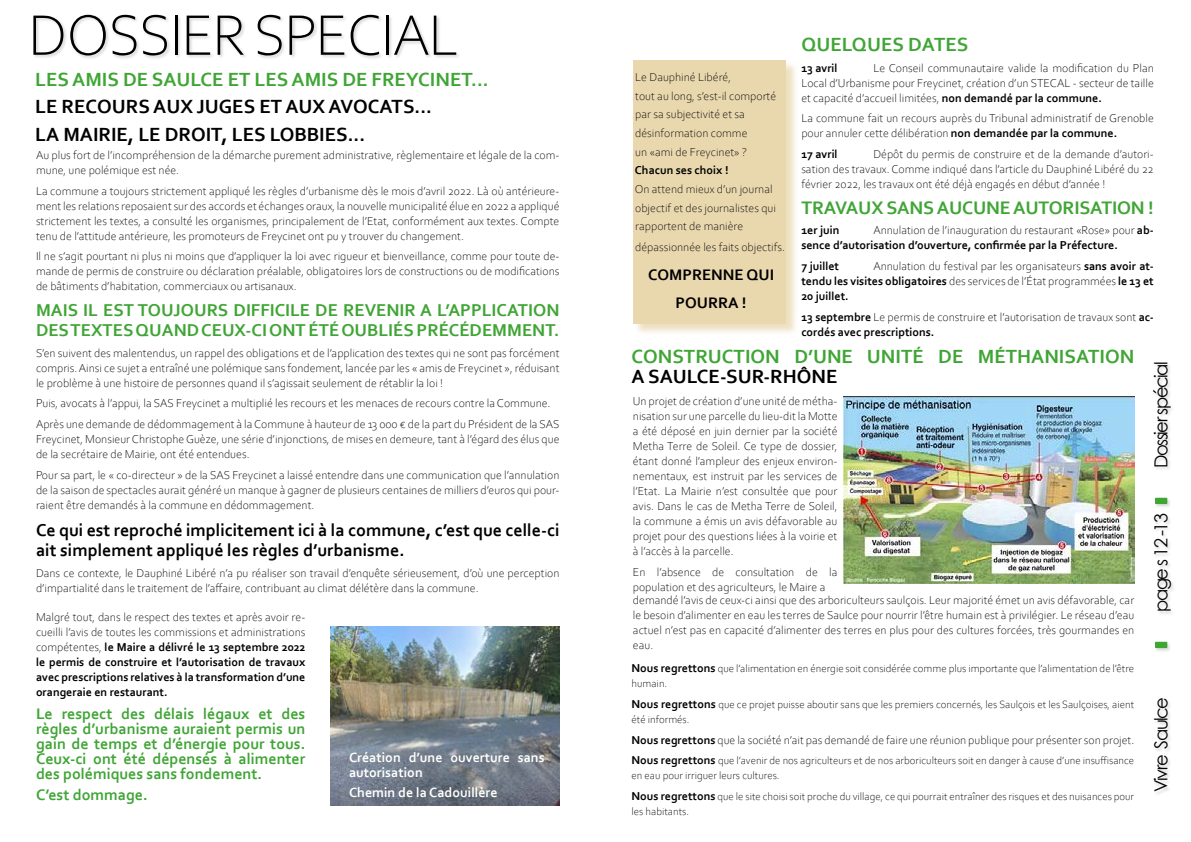
<style>
.page{position:relative;width:1191px;height:842px;background:#fff}
.page>*{position:absolute;margin:0;border:0;box-sizing:border-box;transform-origin:0 0}
.t1{font:300 60px "Corbel";letter-spacing:-.02em;color:#000}
.t2{font:700 20px "Corbel";color:#3fa535}
.t3{font:700 20px/27.7px "Corbel";color:#000}
.t4{font:700 19px "Corbel";letter-spacing:-.01em;color:#3fa535}
.t5{font:700 18px/20px "Corbel";color:#000}
.t6{font:700 18px/20px "Corbel";color:#3fa535}
.t7{font:18px "Century Gothic";letter-spacing:-.08em;color:#000}
.t8{font:700 16px/15px "Corbel";color:#3fa535;text-align:justify}
.t9{font:700 16px/28.7px "Corbel";color:#000;text-align:center}
.t10{font:700 14px/15px "Corbel";color:#fff}
.t11{font:300 12px/15px "Corbel";color:#000}
.t12{font:700 12px/15px "Corbel";color:#000}
.t13{font:300 11px/15px "Corbel";color:#000}
.s1{font-weight:300}
.s2{font-weight:700}
.s3{font-weight:700;font-size:12px}
</style>
<div class="page">
<div style="left:634px;top:62px;width:164px;height:274px;background:#e9d7ae;opacity:.75"></div>
<div style="left:633px;top:60px;width:153px;height:263px;background:#e9d7ae"></div>
<div style="left:34px;top:15px;width:427px;height:45px;background:#000;opacity:.16"></div>
<div style="left:1153px;top:362px;width:22px;height:434px;background:#000;opacity:.16"></div>
<div style="left:1155px;top:642px;width:12px;height:6px;background:#3fa535"></div>
<div style="left:1155px;top:498px;width:12px;height:6px;background:#3fa535"></div>
<img style="left:330px;top:627px;width:229px;height:178px">
<img style="left:843px;top:397px;width:291px;height:187px">
<h1 class="t1" style="left:28px;top:-4px;width:432px">DOSSIER SPECIAL</h1>
<h2 class="t2" style="left:35px;top:67px;width:455px">LES AMIS DE SAULCE ET LES AMIS DE FREYCINET...</h2>
<h2 class="t3" style="left:35px;top:92px;width:398px">LE RECOURS AUX JUGES ET AUX AVOCATS...<br>LA MAIRIE, LE DROIT, LES LOBBIES...</h2>
<p class="t11" style="left:36px;top:147px;width:525px">Au plus fort de l’incompréhension de la démarche purement administrative, règlementaire et légale de la com&shy;mune, une polémique est née.</p>
<p class="t11" style="left:36px;top:183px;width:525px;text-align:justify">La commune a toujours strictement appliqué les règles d’urbanisme dès le mois d’avril 2022. Là où antérieure&shy;ment les relations reposaient sur des accords et échanges oraux, la nouvelle municipalité élue en 2022 a appliqué strictement les textes, a consulté les organismes, principalement de l’Etat, conformément aux textes. Compte tenu de l’attitude antérieure, les promoteurs de Freycinet ont pu y trouver du changement.</p>
<p class="t11" style="left:36px;top:248px;width:525px;text-align:justify">Il ne s’agit pourtant ni plus ni moins que d’appliquer la loi avec rigueur et bienveillance, comme pour toute de&shy;mande de permis de construire ou déclaration préalable, obligatoires lors de constructions ou de modifications de bâtiments d’habitation, commerciaux ou artisanaux.</p>
<h3 class="t6" style="left:36px;top:299px;width:525px">MAIS IL EST TOUJOURS DIFFICILE DE REVENIR A L’APPLICATION<br>DES TEXTES QUAND CEUX-CI ONT ÉTÉ OUBLIÉS PRÉCÉDEMMENT.</h3>
<p class="t11" style="left:36px;top:345px;width:525px;text-align:justify">S’en suivent des malentendus, un rappel des obligations et de l’application des textes qui ne sont pas forcément compris. Ainsi ce sujet a entraîné une polémique sans fondement, lancée par les « amis de Freycinet », réduisant le problème à une histoire de personnes quand il s’agissait seulement de rétablir la loi !</p>
<p class="t11" style="left:36px;top:392px;width:525px;line-height:20.7px">Puis, avocats à l’appui, la SAS Freycinet a multiplié les recours et les menaces de recours contre la Commune.<br>Après une demande de dédommagement à la Commune à hauteur de 13 000 € de la part du Président de la SAS</p>
<p class="t11" style="left:36px;top:431px;width:525px">Freycinet, Monsieur Christophe Guèze, une série d’injonctions, de mises en demeure, tant à l’égard des élus que de la secrétaire de Mairie, ont été entendues.</p>
<p class="t11" style="left:36px;top:467px;width:525px;text-align:justify">Pour sa part, le « co-directeur » de la SAS Freycinet a laissé entendre dans une communication que l’annulation de la saison de spectacles aurait généré un manque à gagner de plusieurs centaines de milliers d’euros qui pour&shy;raient être demandés à la commune en dédommagement.</p>
<h3 class="t5" style="left:36px;top:520px;width:525px">Ce qui est reproché implicitement ici à la commune, c’est que celle-ci ait simplement appliqué les règles d’urbanisme.</h3>
<p class="t11" style="left:36px;top:565px;width:525px">Dans ce contexte, le Dauphiné Libéré n’a pu réaliser son travail d’enquête sérieusement, d’où une perception d’impartialité dans le traitement de l’affaire, contribuant au climat délétère dans la commune.</p>
<p class="t12" style="left:36px;top:609px;width:271px;text-align:justify"><span class="s1">Malgré tout, dans le respect des textes et après avoir re&shy;cueilli l’avis de toutes les commissions et administrations compétentes,</span> le Maire a délivré le 13 septembre 2022 le permis de construire et l’autorisation de travaux avec prescriptions relatives à la transformation d’une orangeraie en restaurant.</p>
<h3 class="t8" style="left:36px;top:706px;width:271px">Le respect des délais légaux et des règles d’urbanisme auraient permis un gain de temps et d’énergie pour tous.<br>Ceux-ci ont été dépensés à alimenter des polémiques sans fondement.</h3>
<h3 class="t8" style="left:36px;top:787px;width:113px">C’est dommage.</h3>
<p class="t10" style="left:349px;top:749px;width:197px">Création d’une ouverture sans autorisation</p>
<p class="t10" style="left:349px;top:785px;width:150px">Chemin de la Cadouillère</p>
<p class="t11" style="left:635px;top:67px;width:142px;line-height:18.7px">Le Dauphiné Libéré,<br>tout au long, s’est-il comporté par sa subjectivité et sa désinformation comme<br>un «ami de Freycinet» ?</p>
<p class="t12" style="left:635px;top:163px;width:95px">Chacun ses choix !</p>
<p class="t11" style="left:635px;top:179px;width:143px;line-height:18.7px">On attend mieux d’un journal objectif et des journalistes qui rapportent de manière</p>
<p class="t11" style="left:635px;top:239px;width:151px">dépassionnée les faits objectifs.</p>
<h3 class="t9" style="left:648px;top:260px;width:127px">COMPRENNE QUI<br>POURRA !</h3>
<h2 class="t2" style="left:801px;top:32px;width:168px">QUELQUES DATES</h2>
<p class="t12" style="left:801px;top:60px;width:38px">13 avril</p>
<p class="t11" style="left:801px;top:60px;width:354px;text-align:justify;text-indent:72px">Le Conseil communautaire valide la modification du Plan Local d’Urbanisme pour Freycinet, création d’un STECAL - secteur de taille et capacité d’accueil limitées, <span class="s2">non demandé par la commune.</span></p>
<p class="t11" style="left:801px;top:110px;width:354px">La commune fait un recours auprès du Tribunal administratif de Grenoble pour annuler cette délibération <span class="s2">non demandée par la commune.</span></p>
<p class="t12" style="left:801px;top:146px;width:38px">17 avril</p>
<p class="t11" style="left:801px;top:146px;width:354px;text-align:justify;text-indent:72px">Dépôt du permis de construire et de la demande d’autori&shy;sation des travaux. Comme indiqué dans l’article du Dauphiné Libéré du 22 février 2022, les travaux ont été déjà engagés en début d’année !</p>
<h3 class="t4" style="left:801px;top:195px;width:354px">TRAVAUX SANS AUCUNE AUTORISATION !</h3>
<p class="t12" style="left:801px;top:222px;width:40px">1er juin</p>
<p class="t12" style="left:801px;top:222px;width:354px;text-indent:72px"><span class="s1">Annulation de l’inauguration du restaurant «Rose» pour</span> ab&shy;sence d’autorisation d’ouverture, confirmée par la Préfecture.</p>
<p class="t12" style="left:801px;top:258px;width:39px">7 juillet</p>
<p class="t11" style="left:801px;top:258px;width:354px;text-align:justify;text-indent:72px">Annulation du festival par les organisateurs <span class="s2">sans avoir at&shy;tendu les visites obligatoires</span> des services de l’État programmées <span class="s2">le 13 et 20 juillet.</span></p>
<p class="t11" style="left:801px;top:309px;width:354px"><span class="s2">13 septembre</span> Le permis de construire et l’autorisation de travaux sont <span class="s2">ac&shy;cordés avec prescriptions.</span></p>
<h2 class="t2" style="left:631px;top:344px;width:504px">CONSTRUCTION D’UNE UNITÉ DE MÉTHANISATION</h2>
<h2 class="t3" style="left:631px;top:362px;width:207px">A SAULCE-SUR-RHÔNE</h2>
<p class="t11" style="left:633px;top:393px;width:206px;text-align:justify">Un projet de création d’une unité de métha&shy;nisation sur une parcelle du lieu-dit la Motte a été déposé en juin dernier par la société Metha Terre de Soleil. Ce type de dossier, étant donné l’ampleur des enjeux environ&shy;nementaux, est instruit par les services de l’Etat. La Mairie n’est consultée que pour avis. Dans le cas de Metha Terre de Soleil, la commune a émis un avis défavorable au projet pour des questions liées à la voirie et à l’accès à la parcelle.</p>
<p class="t11" style="left:633px;top:564px;width:206px">En l’absence de consultation de la population et des agriculteurs, le Maire a</p>
<p class="t11" style="left:633px;top:592px;width:503px;text-align:justify">demandé l’avis de ceux-ci ainsi que des arboriculteurs saulçois. Leur majorité émet un avis défavorable, car le besoin d’alimenter en eau les terres de Saulce pour nourrir l’être humain est à privilégier. Le réseau d’eau actuel n’est pas en capacité d’alimenter des terres en plus pour des cultures forcées, très gourmandes en eau.</p>
<p class="t13" style="left:631px;top:661px;width:504px"><span class="s3">Nous regrettons</span> que l’alimentation en énergie soit considérée comme plus importante que l’alimentation de l’être humain.</p>
<p class="t13" style="left:631px;top:696px;width:504px"><span class="s3">Nous regrettons</span> que ce projet puisse aboutir sans que les premiers concernés, les Saulçois et les Saulçoises, aient été informés.</p>
<p class="t11" style="left:631px;top:732px;width:504px"><span class="s2">Nous regrettons</span> que la société n’ait pas demandé de faire une réunion publique pour présenter son projet.</p>
<p class="t13" style="left:631px;top:753px;width:504px"><span class="s3">Nous regrettons</span> que l’avenir de nos agriculteurs et de nos arboriculteurs soit en danger à cause d’une insuffisance en eau pour irriguer leurs cultures.</p>
<p class="t13" style="left:631px;top:788px;width:504px"><span class="s3">Nous regrettons</span> que le site choisi soit proche du village, ce qui pourrait entraîner des risques et des nuisances pour les habitants.</p>
<h3 class="t7" style="left:1148px;top:468px;width:108px;rotate:-90deg">Dossier spécial</h3>
<h3 class="t7" style="left:1148px;top:612px;width:100px;rotate:-90deg">page s 12 -13</h3>
<h3 class="t7" style="left:1148px;top:792px;width:97px;rotate:-90deg">Vivre Saulce</h3>
</div>
